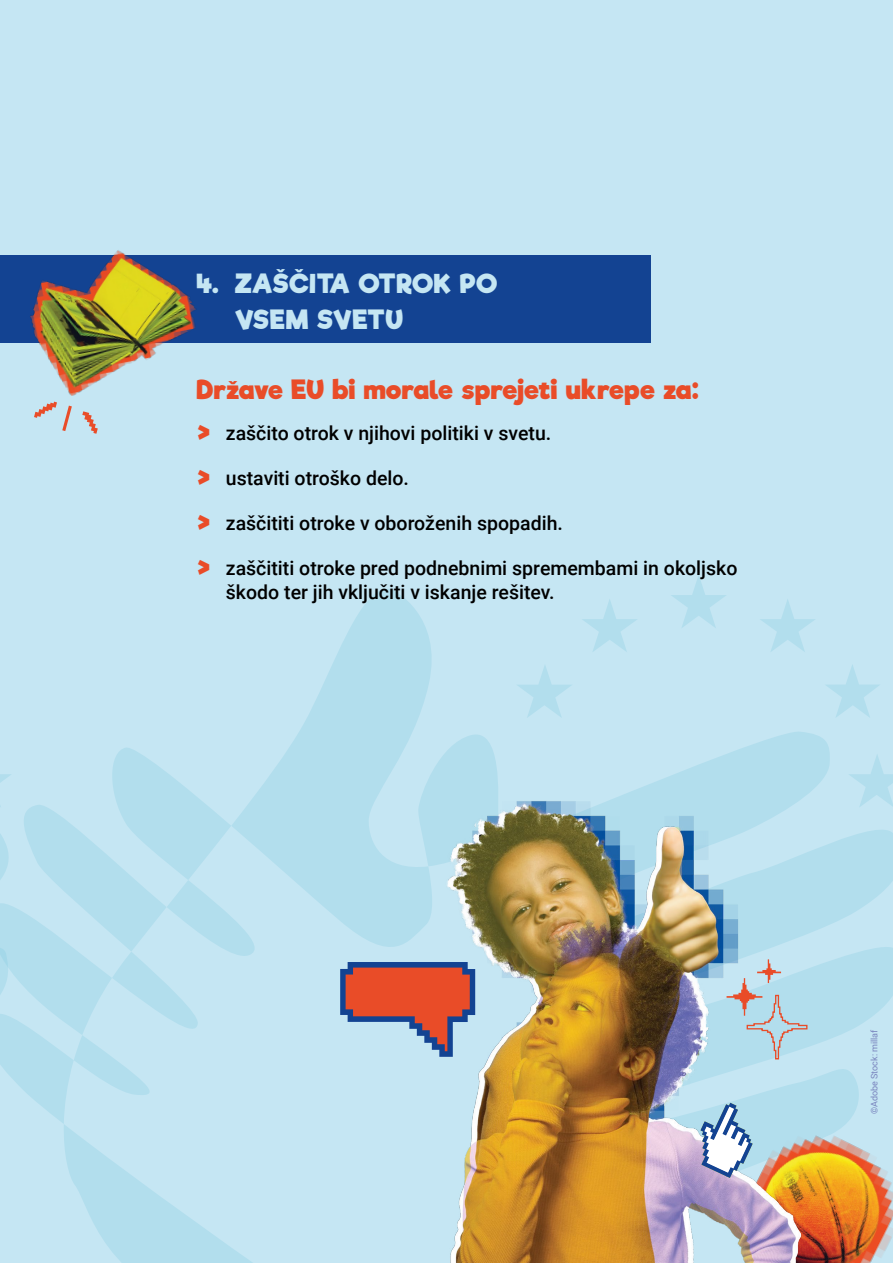
<style>
.page{position:relative;width:893px;height:1263px;background:#c5e6f3}
.page>*{position:absolute;margin:0;border:0;box-sizing:border-box;transform-origin:0 0}
.t1{font:700 25.5px "Riffic";letter-spacing:-.03em;color:#e94c28}
.t2{font:700 25.5px/36px "Riffic";letter-spacing:-.015em;color:#c5e6f3}
.t3{font:500 19.5px/24px "Roboto";color:#000}
.image_copyright{font:9px "Roboto";color:#7883bd}
.s1{font-family:"Riffic";font-weight:700;font-size:27px;color:#e94c28}
</style>
<div class="page">
<svg style="left:807px;top:830px;width:86px;height:272px;fill:#b2deed"></svg>
<svg style="left:564px;top:575px;width:329px;height:232px"></svg>
<div style="left:0;top:255px;width:651px;height:88px;background:#134392"></div>
<img style="left:30px;top:250px;width:166px;height:146px">
<svg style="left:82px;top:411px;width:16px;height:23px"></svg>
<svg style="left:34px;top:402px;width:38px;height:29px"></svg>
<svg style="left:0;top:589px;width:564px;height:674px"></svg>
<img style="left:807px;top:1102px;width:86px;height:161px">
<img style="left:427px;top:787px;width:380px;height:476px">
<svg style="left:726px;top:959px;width:82px;height:101px"></svg>
<svg style="left:700px;top:1103px;width:53px;height:75px;background:#abc1da"></svg>
<p class="t2" style="left:234px;top:265px;width:265px;text-indent:-38px">4. ZAŠČITA OTROK PO<br>VSEM SVETU</p>
<p class="t1" style="left:196px;top:373px;width:504px">Države EU bi morale sprejeti ukrepe za:</p>
<p class="t3" style="left:196px;top:420px;width:357px"><span class="s1">&gt;</span> zaščito otrok v njihovi politiki v svetu.</p>
<p class="t3" style="left:196px;top:465px;width:214px"><span class="s1">&gt;</span> ustaviti otroško delo.</p>
<p class="t3" style="left:196px;top:510px;width:368px"><span class="s1">&gt;</span> zaščititi otroke v oboroženih spopadih.</p>
<p class="t3" style="left:226px;top:556px;width:513px;text-indent:-30px"><span class="s1">&gt;</span> zaščititi otroke pred podnebnimi spremembami in okoljsko škodo ter jih vključiti v iskanje rešitev.</p>
<p class="image_copyright" style="left:868px;top:1114px;width:86px;rotate:-90deg">©Adobe Stock: millaf</p>
</div>
